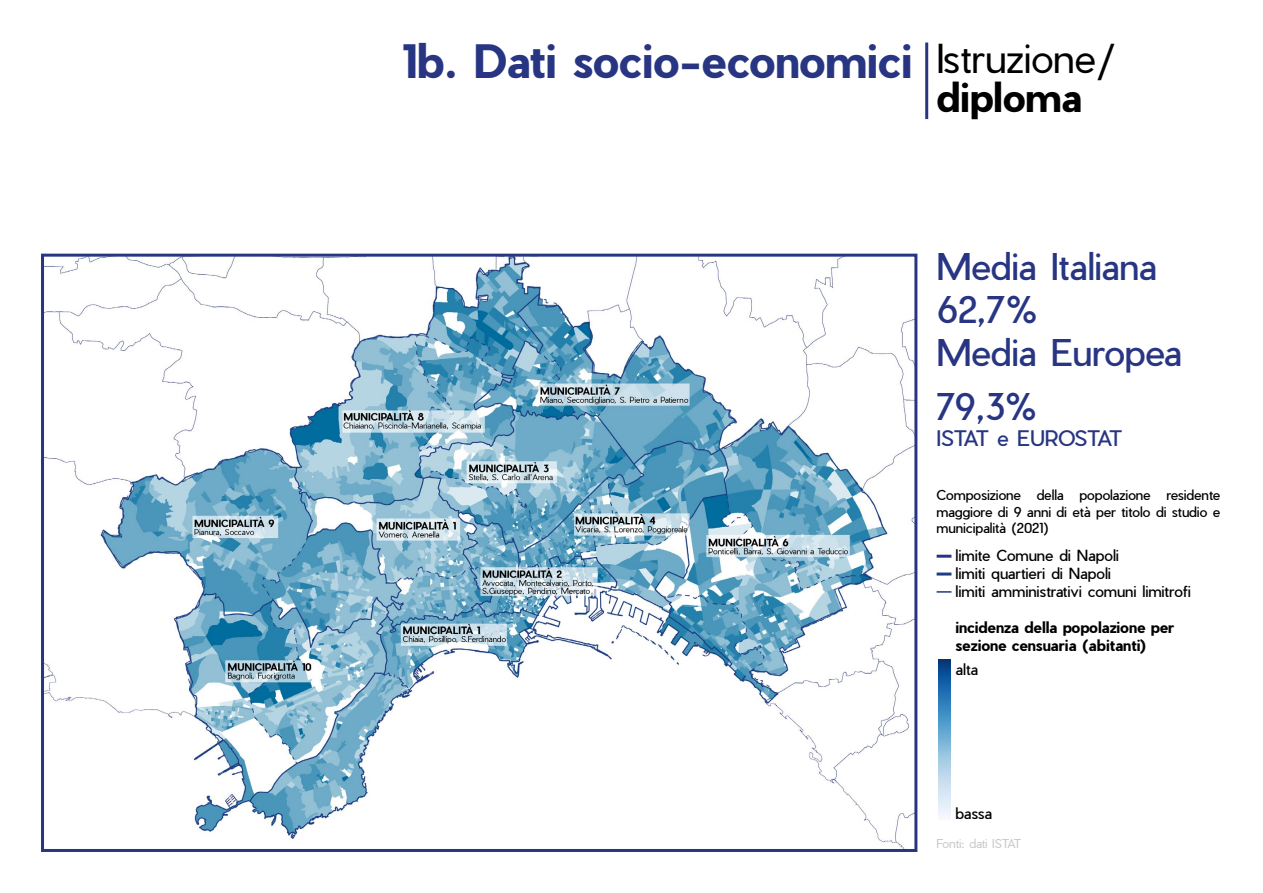
<style>
.page{position:relative;width:1263px;height:893px;background:#fff}
.page>*{position:absolute;margin:0;border:0;box-sizing:border-box;transform-origin:0 0}
.t1{font:700 45px "Pier Sans";color:#283583}
.t2{font:300 39px "Pier Sans";color:#000}
.t3{font:700 39px "Pier Sans";color:#000}
.t4{font:36px/43.2px "Pier Sans";letter-spacing:-.01em;color:#283583}
.t5{font:21px "Pier Sans";letter-spacing:-.01em;color:#283583}
.t6{font:15px/18px "Pier Sans";color:#000}
.t7{font:700 15px/18px "Pier Sans";color:#000}
.t8{font:13.5px/16.2px "Pier Sans";color:#000;text-align:justify}
.t9{font:300 12px "Pier Sans";letter-spacing:-.015em;color:#c8c8c8}
</style>
<div class="page">
<img style="left:45px;top:258px;width:868px;height:590px">
<div style="left:41px;top:254px;width:876px;height:598px;border:3px solid #283583"></div>
<hr style="left:925px;top:43px;width:3px;height:76px;background:#283583">
<hr style="left:936px;top:555px;width:15px;height:3px;background:#273582">
<hr style="left:936px;top:572px;width:15px;height:3px;background:#1c3f84">
<svg style="left:936px;top:591px;width:15px;height:2px"></svg>
<img style="left:938px;top:660px;width:12px;height:158px">
<h1 class="t1" style="left:402px;top:30px;width:512px">1b. Dati socio-economici</h1>
<h2 class="t2" style="left:936px;top:33px;width:180px">Istruzione/</h2>
<h2 class="t3" style="left:936px;top:70px;width:147px">diploma</h2>
<h3 class="t4" style="left:936px;top:245px;width:247px">Media Italiana<br>62,7%<br>Media Europea</h3>
<h3 class="t4" style="left:936px;top:385px;width:102px">79,3%</h3>
<h3 class="t5" style="left:936px;top:424px;width:187px">ISTAT e EUROSTAT</h3>
<p class="t8" style="left:936px;top:487px;width:285px">Composizione della popolazione residente maggiore di 9 anni di età per titolo di studio e municipalità (2021)</p>
<p class="t6" style="left:955px;top:546px;width:237px">limite Comune di Napoli<br>limiti quartieri di Napoli<br>limiti amministrativi comuni limitrofi</p>
<p class="t7" style="left:955px;top:618px;width:220px">incidenza della popolazione per sezione censuaria (abitanti)</p>
<p class="t6" style="left:955px;top:660px;width:24px">alta</p>
<p class="t6" style="left:955px;top:804px;width:38px">bassa</p>
<p class="t9" style="left:936px;top:835px;width:86px">Fonti: dati ISTAT</p>
</div>
